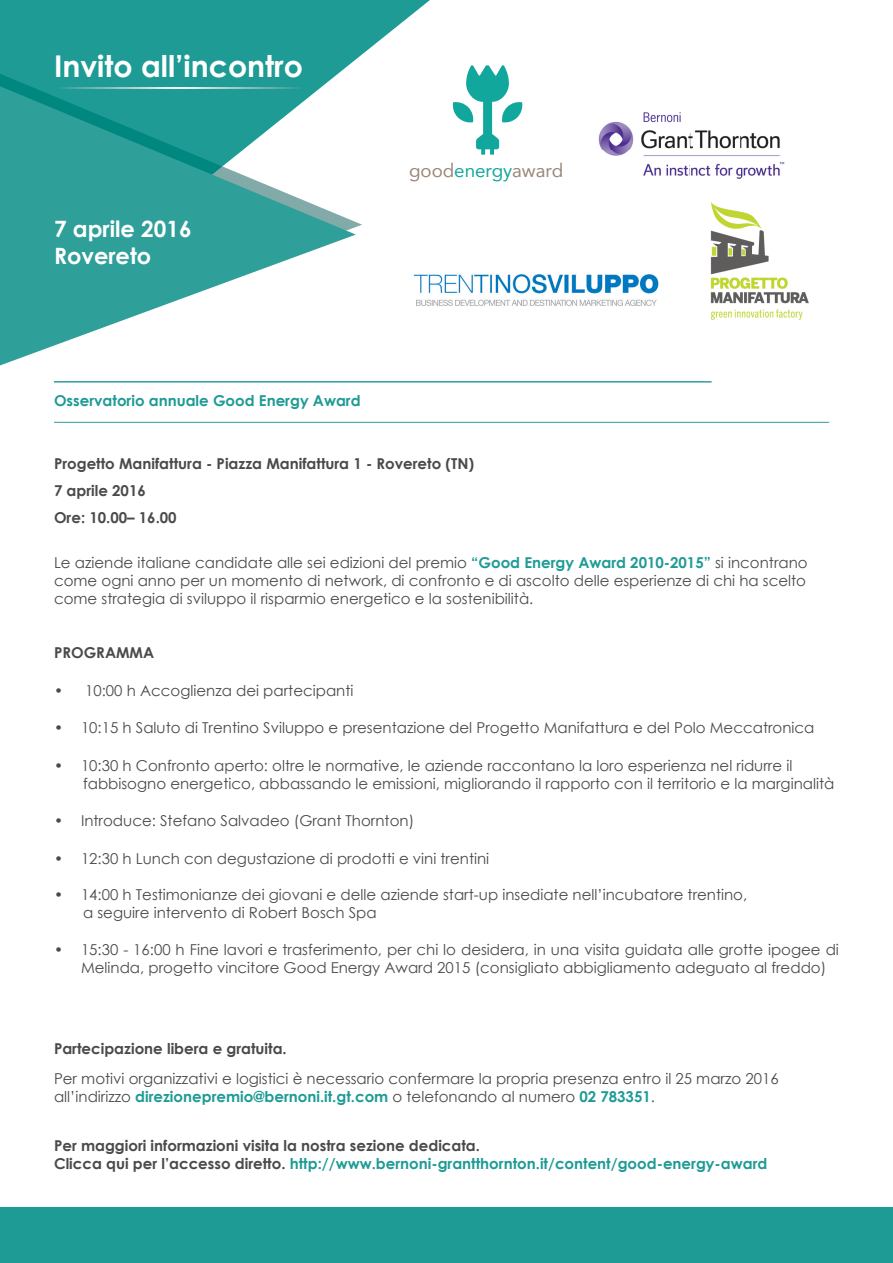
<style>
.page{position:relative;width:893px;height:1263px;background:#fff}
.page>*{position:absolute;margin:0;border:0;box-sizing:border-box;transform-origin:0 0}
.t1{font:700 30px "Century Gothic";color:#fff}
.t2{font:700 22.5px/27px "Century Gothic";color:#fff}
.t3{font:18.75px "Avenir";color:#9b8679}
.t4{font:15px/18px "Century Gothic";color:#494a4b}
.t5{font:700 15px/27px "Century Gothic";color:#494a4b}
.t6{font:700 15px "Century Gothic";color:#1e9b95}
.s1{color:#12a79d}
.s2{font-weight:700;color:#1e9b95}
.s3{color:#1e9b95}
</style>
<div class="page">
<svg style="left:452px;top:65px;width:71px;height:90px"></svg>
<img style="left:598px;top:113px;width:182px;height:37px">
<img style="left:603px;top:150px;width:182px;height:29px">
<img style="left:413px;top:274px;width:246px;height:32px">
<div style="left:0;top:1207px;width:893px;height:56px;background:#1e9b95"></div>
<img style="left:710px;top:202px;width:99px;height:118px">
<svg style="left:0;top:0;width:430px;height:275px;fill:#1e9b95"></svg>
<svg style="left:0;top:74px;width:222px;height:12px"></svg>
<svg style="left:0;top:86px;width:356px;height:279px;fill:#2f9f99"></svg>
<hr style="left:54px;top:381px;width:657px;height:2px;background:#2f9f99">
<svg style="left:54px;top:88px;width:249px;height:1px"></svg>
<hr style="left:54px;top:422px;width:775px;height:1px;background:#2f9f99">
<h1 class="t1" style="left:54px;top:43px;width:250px">Invito all’incontro</h1>
<h2 class="t2" style="left:54px;top:215px;width:139px">7 aprile 2016<br>Rovereto</h2>
<p class="t3" style="left:409px;top:155px;width:156px">good<span class="s1">energy</span>award</p>
<p class="t6" style="left:54px;top:389px;width:308px">Osservatorio annuale Good Energy Award</p>
<p class="t5" style="left:54px;top:450px;width:422px">Progetto Manifattura - Piazza Manifattura 1 - Rovereto (TN)<br>7 aprile 2016<br>Ore: 10.00– 16.00</p>
<p class="t4" style="left:54px;top:553px;width:755px;text-align:justify">Le aziende italiane candidate alle sei edizioni del premio <span class="s2">“Good Energy Award 2010-2015”</span> si incontrano come ogni anno per un momento di network, di confronto e di ascolto delle esperienze di chi ha scelto come strategia di sviluppo il risparmio energetico e la sostenibilità.</p>
<p class="t5" style="left:54px;top:639px;width:102px">PROGRAMMA</p>
<p class="t4" style="left:54px;top:681px;width:301px">• 10:00 h Accoglienza dei partecipanti</p>
<p class="t4" style="left:54px;top:718px;width:762px">• 10:15 h Saluto di Trentino Sviluppo e presentazione del Progetto Manifattura e del Polo Meccatronica</p>
<p class="t4" style="left:83px;top:756px;width:753px;text-indent:-29px">• 10:30 h Confronto aperto: oltre le normative, le aziende raccontano la loro esperienza nel ridurre il fabbisogno energetico, abbassando le emissioni, migliorando il rapporto con il territorio e la marginalità</p>
<p class="t4" style="left:54px;top:811px;width:362px">• Introduce: Stefano Salvadeo (Grant Thornton)</p>
<p class="t4" style="left:54px;top:849px;width:437px">• 12:30 h Lunch con degustazione di prodotti e vini trentini</p>
<p class="t4" style="left:83px;top:885px;width:666px;text-indent:-29px">• 14:00 h Testimonianze dei giovani e delle aziende start-up insediate nell’incubatore trentino, a seguire intervento di Robert Bosch Spa</p>
<p class="t4" style="left:81px;top:940px;width:759px;text-indent:-27px">• 15:30 - 16:00 h Fine lavori e trasferimento, per chi lo desidera, in una visita guidata alle grotte ipogee di<br>Melinda, progetto vincitore Good Energy Award 2015 (consigliato abbigliamento adeguato al freddo)</p>
<p class="t5" style="left:54px;top:1035px;width:234px">Partecipazione libera e gratuita.</p>
<p class="t4" style="left:54px;top:1069px;width:726px">Per motivi organizzativi e logistici è necessario confermare la propria presenza entro il 25 marzo 2016 all’indirizzo <span class="s2">direzionepremio@bernoni.it.gt.com</span> o telefonando al numero <span class="s2">02 783351</span>.</p>
<p class="t5" style="left:54px;top:1136px;width:715px;line-height:18px">Per maggiori informazioni visita la nostra sezione dedicata.<br>Clicca qui per l’accesso diretto. <span class="s3">http://www.bernoni-grantthornton.it/content/good-energy-award</span></p>
</div>
